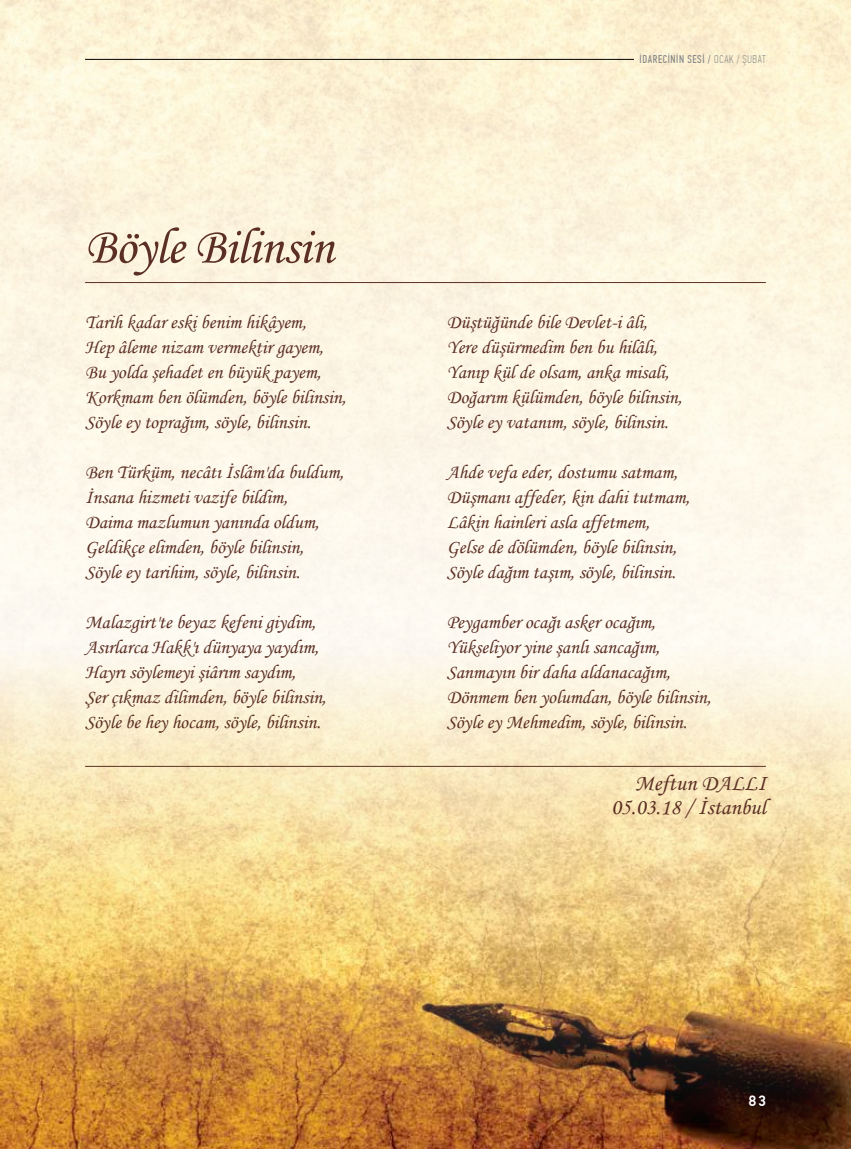
<style>
.page{position:relative;width:851px;height:1149px;background:#fff}
.page>*{position:absolute;margin:0;border:0;box-sizing:border-box;transform-origin:0 0}
.t1{font:51px "Monotype Corsiva";letter-spacing:-.01em;color:#5b2f24}
.t2{font:22.5px/24px "Monotype Corsiva";color:#5b2f24;text-align:right}
.t3{font:19.5px/25px "Monotype Corsiva";color:#5b2f24}
.t4{font:500 15px "PF Din Text Pro";color:#fff}
.t5{font:11.25px "PF Din Text Comp Pro";letter-spacing:.055em;color:#808285}
.s1{font-weight:100}
</style>
<div class="page">
<img style="left:0;top:991px;width:850px;height:157px">
<img style="left:0;top:0;width:850px;height:991px">
<hr style="left:85px;top:59px;width:549px;height:1px;background:#000">
<hr style="left:85px;top:282px;width:680px;height:1px;background:#5b2f24">
<hr style="left:85px;top:765px;width:680px;height:1px;background:#5b2f24">
<h1 class="t1" style="left:85px;top:216px;width:250px">Böyle Bilinsin</h1>
<p class="t3" style="left:85px;top:309px;width:262px">Tarih kadar eski benim hikâyem,<br>Hep âleme nizam vermektir gayem, Bu yolda şehadet en büyük payem, Korkmam ben ölümden, böyle bilinsin, Söyle ey toprağım, söyle, bilinsin.</p>
<p class="t3" style="left:85px;top:459px;width:260px">Ben Türküm, necâtı İslâm'da buldum, İnsana hizmeti vazife bildim,<br>Daima mazlumun yanında oldum, Geldikçe elimden, böyle bilinsin, Söyle ey tarihim, söyle, bilinsin.</p>
<p class="t3" style="left:85px;top:609px;width:243px">Malazgirt'te beyaz kefeni giydim, Asırlarca Hakk'ı dünyaya yaydım, Hayrı söylemeyi şiârım saydım,<br>Şer çıkmaz dilimden, böyle bilinsin, Söyle be hey hocam, söyle, bilinsin.</p>
<p class="t5" style="left:639px;top:53px;width:128px">İDARECİNİN SESİ / <span class="s1">OCAK / ŞUBAT</span></p>
<p class="t3" style="left:446px;top:309px;width:237px">Düştüğünde bile Devlet-i âli,<br>Yere düşürmedim ben bu hilâli,<br>Yanıp kül de olsam, anka misali,<br>Doğarım külümden, böyle bilinsin,<br>Söyle ey vatanım, söyle, bilinsin.</p>
<p class="t3" style="left:446px;top:459px;width:244px">Ahde vefa eder, dostumu satmam, Düşmanı affeder, kin dahi tutmam, Lâkin hainleri asla affetmem, Gelse de dölümden, böyle bilinsin, Söyle dağım taşım, söyle, bilinsin.</p>
<p class="t3" style="left:446px;top:609px;width:266px">Peygamber ocağı asker ocağım, Yükseliyor yine şanlı sancağım, Sanmayın bir daha aldanacağım, Dönmem ben yolumdan, böyle bilinsin, Söyle ey Mehmedim, söyle, bilinsin.</p>
<p class="t2" style="left:611px;top:770px;width:156px">Meftun DALLI<br>05.03.18 / İstanbul</p>
<p class="t4" style="left:748px;top:1091px;width:19px">83</p>
</div>
